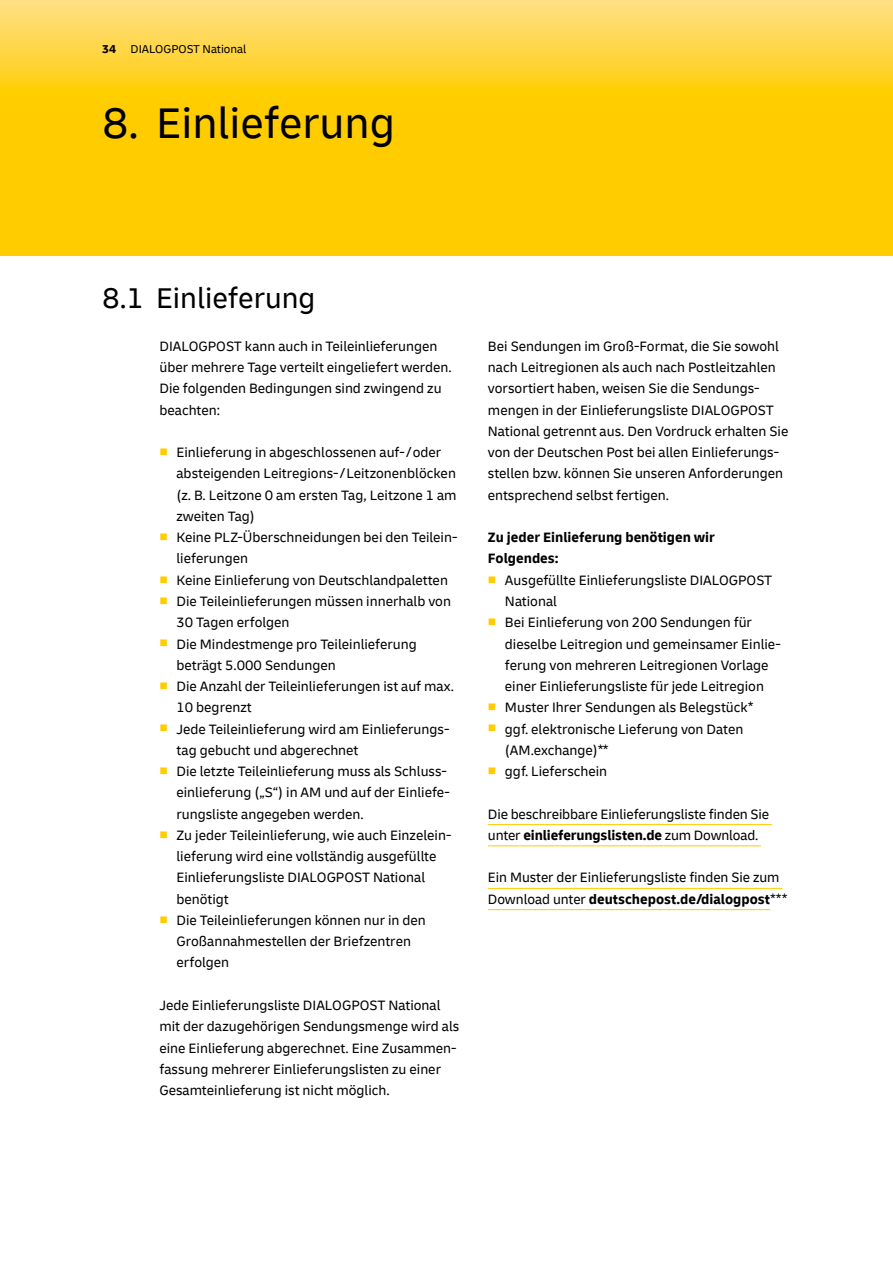
<style>
.page{position:relative;width:893px;height:1263px;background:#fff}
.page>*{position:absolute;margin:0;border:0;box-sizing:border-box;transform-origin:0 0}
.t1{font:45px "Delivery";color:#000}
.t2{font:30px "Delivery";color:#000}
.t3{font:14.25px/21.3px "Delivery";color:#000}
.t4{font:700 14.25px/21.3px "Delivery";color:#000}
.t5{font:12px "Delivery";color:#000}
.s1{font-weight:700}
.s2{color:#fc0}
</style>
<div class="page">
<svg style="left:0;top:0;width:893px;height:255px;background:#ffd01a"></svg>
<hr style="left:488px;top:824px;width:284px;height:1px;background:#fc0">
<hr style="left:488px;top:845px;width:273px;height:1px;background:#fc0">
<hr style="left:488px;top:888px;width:294px;height:1px;background:#fc0">
<hr style="left:488px;top:909px;width:282px;height:1px;background:#fc0">
<p class="t5" style="left:102px;top:42px;width:146px"><span class="s1">34</span> DIALOGPOST National</p>
<h1 class="t1" style="left:102px;top:96px;width:295px">8. Einlieferung</h1>
<h2 class="t2" style="left:102px;top:280px;width:215px">8.1 Einlieferung</h2>
<p class="t3" style="left:159px;top:335px;width:294px">DIALOGPOST kann auch in Teileinlieferungen über mehrere Tage verteilt eingeliefert werden.<br>Die folgenden Bedingungen sind zwingend zu beachten:</p>
<p class="t3" style="left:176px;top:442px;width:282px;text-indent:-17px"><span class="s2">■</span> Einlieferung in abgeschlossenen auf- / oder absteigenden Leitregions- / Leitzonenblöcken (z. B. Leitzone 0 am ersten Tag, Leitzone 1 am zweiten Tag)</p>
<p class="t3" style="left:176px;top:527px;width:282px;text-indent:-17px"><span class="s2">■</span> Keine PLZ-Überschneidungen bei den Teilein&shy;lieferungen</p>
<p class="t3" style="left:159px;top:569px;width:290px"><span class="s2">■</span> Keine Einlieferung von Deutschlandpaletten</p>
<p class="t3" style="left:176px;top:590px;width:276px;text-indent:-17px"><span class="s2">■</span> Die Teileinlieferungen müssen innerhalb von<br>30 Tagen erfolgen</p>
<p class="t3" style="left:176px;top:633px;width:242px;text-indent:-17px"><span class="s2">■</span> Die Mindestmenge pro Teileinlieferung beträgt 5.000 Sendungen</p>
<p class="t3" style="left:176px;top:676px;width:279px;text-indent:-17px"><span class="s2">■</span> Die Anzahl der Teileinlieferungen ist auf max.<br>10 begrenzt</p>
<p class="t3" style="left:176px;top:718px;width:274px;text-indent:-17px"><span class="s2">■</span> Jede Teileinlieferung wird am Einlieferungs&shy;tag gebucht und abgerechnet</p>
<p class="t3" style="left:176px;top:761px;width:275px;text-indent:-17px"><span class="s2">■</span> Die letzte Teileinlieferung muss als Schluss&shy;einlieferung („S“) in AM und auf der Einliefe&shy;rungsliste angegeben werden.</p>
<p class="t3" style="left:176px;top:824px;width:276px;text-indent:-17px"><span class="s2">■</span> Zu jeder Teileinlieferung, wie auch Einzelein&shy;lieferung wird eine vollständig ausgefüllte Einlieferungsliste DIALOGPOST National benötigt</p>
<p class="t3" style="left:176px;top:909px;width:251px;text-indent:-17px"><span class="s2">■</span> Die Teileinlieferungen können nur in den<br>Großannahmestellen der Briefzentren erfolgen</p>
<p class="t3" style="left:159px;top:994px;width:301px">Jede Einlieferungsliste DIALOGPOST National mit der dazugehörigen Sendungsmenge wird als eine Einlieferung abgerechnet. Eine Zusammen&shy;fassung mehrerer Einlieferungslisten zu einer Gesamteinlieferung ist nicht möglich.</p>
<p class="t3" style="left:488px;top:335px;width:302px">Bei Sendungen im Groß-Format, die Sie sowohl nach Leitregionen als auch nach Postleitzahlen vorsortiert haben, weisen Sie die Sendungs&shy;mengen in der Einlieferungsliste DIALOGPOST National getrennt aus. Den Vordruck erhalten Sie von der Deutschen Post bei allen Einlieferungs&shy;stellen bzw. können Sie unseren Anforderungen entsprechend selbst fertigen.</p>
<p class="t4" style="left:488px;top:527px;width:228px">Zu jeder Einlieferung benötigen wir<br>Folgendes:</p>
<p class="t3" style="left:505px;top:569px;width:269px;text-indent:-17px"><span class="s2">■</span> Ausgefüllte Einlieferungsliste DIALOGPOST<br>National</p>
<p class="t3" style="left:505px;top:612px;width:276px;text-indent:-17px"><span class="s2">■</span> Bei Einlieferung von 200 Sendungen für dieselbe Leitregion und gemeinsamer Einlie&shy;ferung von mehreren Leitregionen Vorlage einer Einlieferungsliste für jede Leitregion</p>
<p class="t3" style="left:488px;top:697px;width:267px"><span class="s2">■</span> Muster Ihrer Sendungen als Belegstück*</p>
<p class="t3" style="left:505px;top:718px;width:240px;text-indent:-17px"><span class="s2">■</span> ggf. elektronische Lieferung von Daten (AM.exchange)**</p>
<p class="t3" style="left:488px;top:761px;width:121px"><span class="s2">■</span> ggf. Lieferschein</p>
<p class="t3" style="left:488px;top:803px;width:283px">Die beschreibbare Einlieferungsliste finden Sie unter <span class="s1">einlieferungslisten.de</span> zum Download.</p>
<p class="t3" style="left:488px;top:867px;width:301px">Ein Muster der Einlieferungsliste finden Sie zum<br>Download unter <span class="s1">deutschepost.de/dialogpost</span>***</p>
</div>
